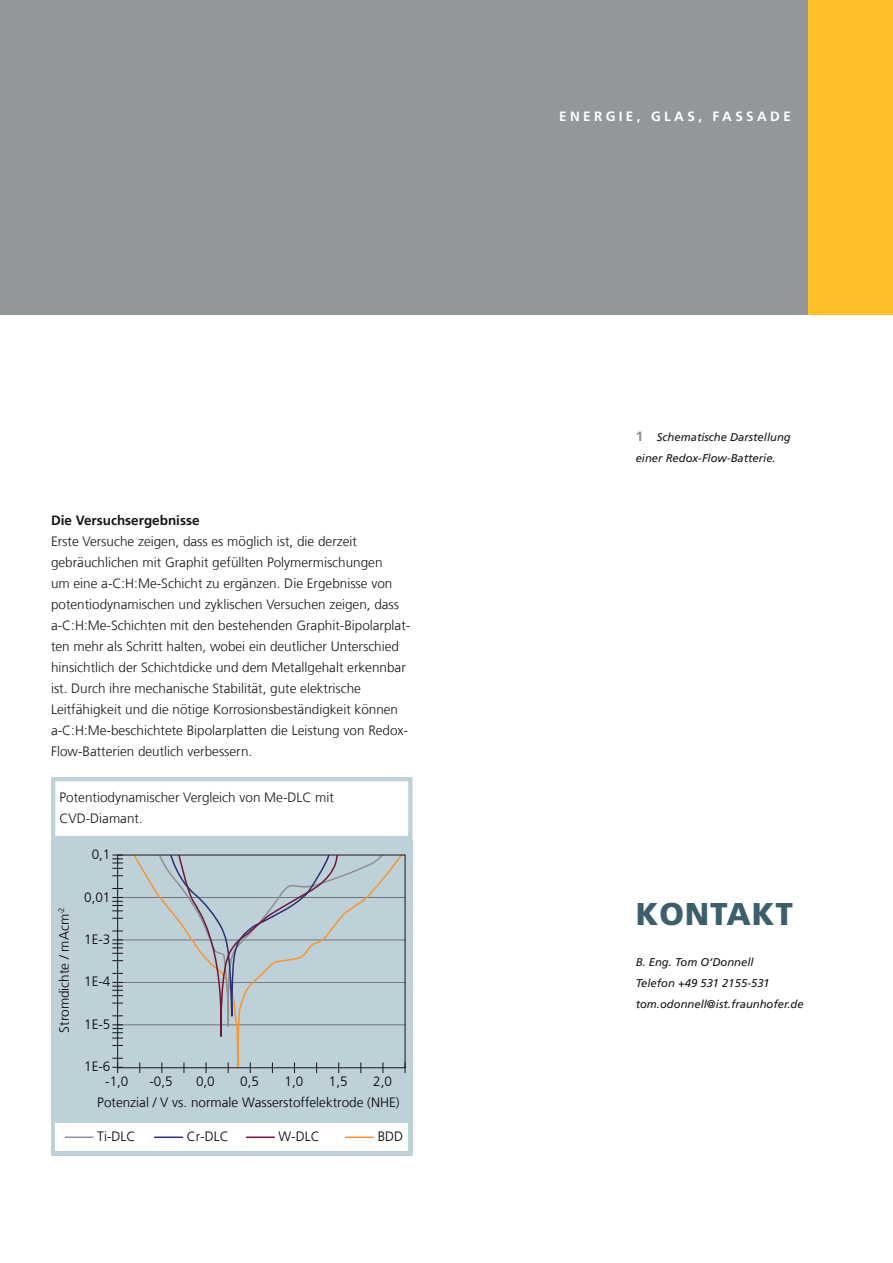
<style>
.page{position:relative;width:893px;height:1263px;background:#fff}
.page>*{position:absolute;margin:0;border:0;box-sizing:border-box;transform-origin:0 0}
.t1{font:900 31.5px "Frutiger LT Com";letter-spacing:.03em;color:#3d5f6c}
.t2{font:300 13.5px/21px "Frutiger LT Com";color:#17151a}
.t3{font:300 13.5px/14.5px "Frutiger LT Com";color:#000001}
.t4{font:700 13.5px "Frutiger LT Com";color:#17151a}
.t5{font:700 13.5px "Frutiger LT Com";letter-spacing:.25em;color:#fff}
.t6{font:italic 11.25px/21px "Frutiger LT Com";color:#17151a}
.s1{font-weight:700;font-style:normal;font-size:13.5px;color:#898e91}
</style>
<div class="page">
<div style="left:0;top:0;width:893px;height:315px;background:#92979a"></div>
<div style="left:808px;top:0;width:85px;height:315px;background:#febf2a"></div>
<div style="left:51px;top:777px;width:361px;height:63px;border:4px solid #bfd1d8"></div>
<div style="left:51px;top:840px;width:361px;height:315px;background:#bfd1d8"></div>
<hr style="left:118px;top:1024px;width:287px;height:1px;background:#17151a">
<hr style="left:118px;top:982px;width:287px;height:1px;background:#17151a">
<hr style="left:118px;top:939px;width:287px;height:1px;background:#17151a">
<hr style="left:118px;top:897px;width:287px;height:1px;background:#17151a">
<svg style="left:133px;top:854px;width:270px;height:219px"></svg>
<svg style="left:158px;top:854px;width:225px;height:211px"></svg>
<svg style="left:178px;top:854px;width:161px;height:270px"></svg>
<svg style="left:169px;top:854px;width:162px;height:257px"></svg>
<svg style="left:112px;top:1058px;width:11px;height:15px"></svg>
<svg style="left:112px;top:1024px;width:11px;height:15px"></svg>
<svg style="left:112px;top:982px;width:11px;height:14px"></svg>
<svg style="left:112px;top:939px;width:11px;height:15px"></svg>
<svg style="left:112px;top:897px;width:11px;height:14px"></svg>
<svg style="left:112px;top:855px;width:11px;height:14px"></svg>
<div style="left:55px;top:1124px;width:353px;height:27px;background:#fff"></div>
<hr style="left:65px;top:1136px;width:28px;height:2px;background:#8e8f90">
<hr style="left:155px;top:1136px;width:28px;height:2px;background:#2b2e75">
<hr style="left:246px;top:1136px;width:28px;height:2px;background:#6f1734">
<hr style="left:346px;top:1136px;width:28px;height:2px;background:#f79430">
<p class="t4" style="left:51px;top:512px;width:150px">Die Versuchsergebnisse</p>
<p class="t2" style="left:51px;top:531px;width:361px">Erste Versuche zeigen, dass es möglich ist, die derzeit gebräuchlichen mit Graphit gefüllten Polymermischungen<br>um eine a-C:H:Me-Schicht zu ergänzen. Die Ergebnisse von potentiodynamischen und zyklischen Versuchen zeigen, dass a-C:H:Me-Schichten mit den bestehenden Graphit-Bipolarplat&shy;ten mehr als Schritt halten, wobei ein deutlicher Unterschied hinsichtlich der Schichtdicke und dem Metallgehalt erkennbar ist. Durch ihre mechanische Stabilität, gute elektrische Leitfähigkeit und die nötige Korrosionsbeständigkeit können a-C:H:Me-beschichtete Bipolarplatten die Leistung von Redox-Flow-Batterien deutlich verbessern.</p>
<p class="t2" style="left:60px;top:787px;width:276px">Potentiodynamischer Vergleich von Me-DLC mit<br>CVD-Diamant.</p>
<p class="t3" style="left:92px;top:847px;width:20px">0,1</p>
<p class="t3" style="left:57px;top:1033px;width:127px;rotate:-90deg">Stromdichte / mAcm<sup>-2</sup></p>
<p class="t3" style="left:84px;top:890px;width:28px">0,01</p>
<p class="t3" style="left:84px;top:932px;width:28px">1E-3</p>
<p class="t3" style="left:84px;top:974px;width:28px">1E-4</p>
<p class="t3" style="left:84px;top:1017px;width:28px">1E-5</p>
<p class="t3" style="left:105px;top:1059px;width:25px;text-indent:-21px">1E-6 -1,0</p>
<p class="t3" style="left:97px;top:1095px;width:304px">Potenzial / V vs. normale Wasserstoffelektrode (NHE)</p>
<p class="t3" style="left:149px;top:1074px;width:25px">-0,5</p>
<p class="t3" style="left:196px;top:1074px;width:20px">0,0</p>
<p class="t3" style="left:240px;top:1074px;width:20px">0,5</p>
<p class="t3" style="left:285px;top:1074px;width:20px">1,0</p>
<p class="t3" style="left:329px;top:1074px;width:20px">1,5</p>
<p class="t3" style="left:373px;top:1074px;width:20px">2,0</p>
<p class="t3" style="left:97px;top:1129px;width:40px">Ti-DLC</p>
<p class="t3" style="left:187px;top:1129px;width:43px">Cr-DLC</p>
<p class="t3" style="left:279px;top:1129px;width:43px">W-DLC</p>
<p class="t3" style="left:378px;top:1129px;width:27px">BDD</p>
<p class="t5" style="left:559px;top:108px;width:231px">Ene rgie , glas, fassade</p>
<p class="t6" style="left:636px;top:427px;width:157px"><span class="s1">1</span> Schematische Darstellung einer Redox-Flow-Batterie.</p>
<h1 class="t1" style="left:636px;top:895px;width:159px">KONTAKT</h1>
<p class="t6" style="left:636px;top:952px;width:169px">B. Eng. Tom O‘Donnell<br>Telefon +49 531 2155-531 tom.odonnell@ist.fraunhofer.de</p>
</div>
